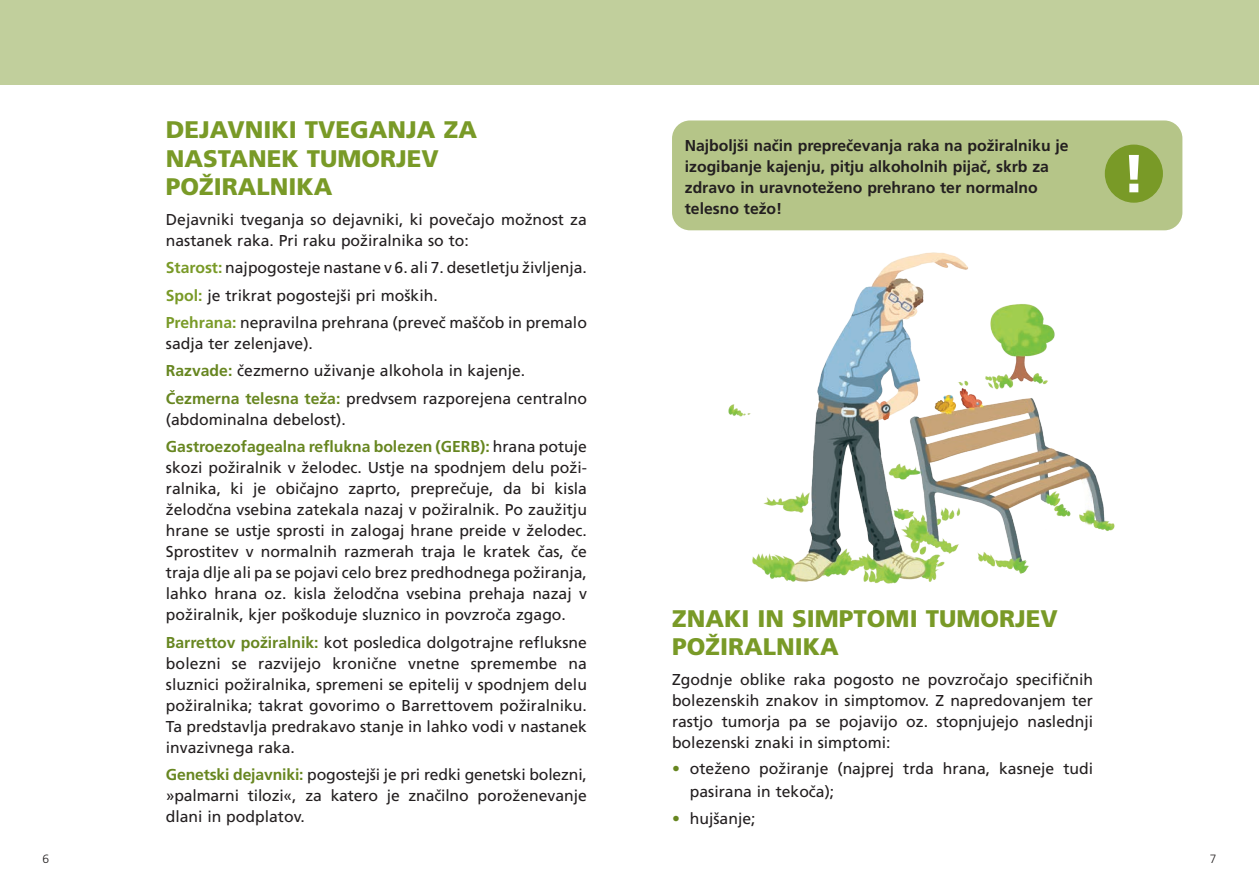
<style>
.page{position:relative;width:1259px;height:893px;background:#fff}
.page>*{position:absolute;margin:0;border:0;box-sizing:border-box;transform-origin:0 0}
.t1{font:900 24px/28.5px "Frutiger CE";color:#799a27}
.t2{font:15.75px/21px "Frutiger CE";color:#231f20}
.t3{font:700 15.75px/21px "Frutiger CE";color:#231f20}
.t4{font:700 15.75px/27.3px "Frutiger CE";color:#678620}
.t5{font:300 12px "Frutiger CE";color:#231f20}
.s1{font-weight:700;color:#799a27}
.s2{font-weight:700;color:#678620}
.s3{font-weight:400;color:#231f20}
.s4{color:#678620}
</style>
<div class="page">
<div style="left:672px;top:120px;width:510px;height:110px;background:#b5c588;border-radius:18px"></div>
<div style="left:0;top:0;width:1259px;height:85px;background:#c1cf9c"></div>
<div style="left:1105px;top:145px;width:57px;height:57px;background:#799a27;border-radius:50%"></div>
<div style="left:1104px;top:145px;width:59px;height:58px;border:2px solid #799a27;border-radius:50%"></div>
<svg style="left:1129px;top:155px;width:9px;height:37px"></svg>
<img style="left:712px;top:230px;width:409px;height:354px">
<h1 class="t1" style="left:166px;top:116px;width:313px">DEJAVNIKI TVEGANJA ZA<br>NASTANEK TUMORJEV<br>POŽIRALNIKA</h1>
<p class="t2" style="left:166px;top:209px;width:422px">Dejavniki tveganja so dejavniki, ki povečajo možnost za nastanek raka. Pri raku požiralnika so to:</p>
<p class="t2" style="left:166px;top:254px;width:422px;line-height:27.3px"><span class="s1">Starost:</span> najpogosteje nastane v 6. ali 7. desetletju življenja.<br><span class="s1">Spol:</span> je trikrat pogostejši pri moških.<br><span class="s1">Prehrana:</span> nepravilna prehrana (preveč maščob in premalo</p>
<p class="t2" style="left:166px;top:330px;width:422px;line-height:27.3px">sadja ter zelenjave).<br><span class="s2">Razvade:</span> čezmerno uživanje alkohola in kajenje.<br><span class="s2">Čezmerna telesna teža:</span> predvsem razporejena centralno</p>
<p class="t4" style="left:166px;top:406px;width:422px"><span class="s3">(abdominalna debelost).<br></span>Gastroezofagealna reflukna bolezen (GERB): <span class="s3">hrana potuje</span></p>
<p class="t2" style="left:166px;top:457px;width:422px;text-align:justify">skozi požiralnik v želodec. Ustje na spodnjem delu poži&shy;ralnika, ki je običajno zaprto, preprečuje, da bi kisla želodčna vsebina zatekala nazaj v požiralnik. Po zaužitju hrane se ustje sprosti in zalogaj hrane preide v želodec.<br>Sprostitev v normalnih razmerah traja le kratek čas, če traja dlje ali pa se pojavi celo brez predhodnega požiranja, lahko hrana oz. kisla želodčna vsebina prehaja nazaj v požiralnik, kjer poškoduje sluznico in povzroča zgago.</p>
<p class="t2" style="left:166px;top:631px;width:423px;text-align:justify"><span class="s2">Barrettov požiralnik:</span> kot posledica dolgotrajne refluksne bolezni se razvijejo kronične vnetne spremembe na sluznici požiralnika, spremeni se epitelij v spodnjem delu požiralnika; takrat govorimo o Barrettovem požiralniku.<br>Ta predstavlja predrakavo stanje in lahko vodi v nastanek invazivnega raka.</p>
<p class="t2" style="left:166px;top:764px;width:422px;text-align:justify"><span class="s2">Genetski dejavniki:</span> pogostejši je pri redki genetski bolezni, »palmarni tilozi«, za katero je značilno poroženevanje dlani in podplatov.</p>
<p class="t3" style="left:685px;top:135px;width:385px">Najboljši način preprečevanja raka na požiralniku je izogibanje kajenju, pitju alkoholnih pijač, skrb za zdravo in uravnoteženo prehrano ter normalno telesno težo!</p>
<h1 class="t1" style="left:672px;top:604px;width:387px">ZNAKI IN SIMPTOMI TUMORJEV<br>POŽIRALNIKA</h1>
<p class="t2" style="left:672px;top:669px;width:422px;text-align:justify">Zgodnje oblike raka pogosto ne povzročajo specifičnih bolezenskih znakov in simptomov. Z napredovanjem ter rastjo tumorja pa se pojavijo oz. stopnjujejo naslednji bolezenski znaki in simptomi:</p>
<p class="t2" style="left:690px;top:758px;width:405px;line-height:22.5px;text-indent:-18px"><span class="s4">•</span> oteženo požiranje (najprej trda hrana, kasneje tudi pasirana in tekoča);</p>
<p class="t2" style="left:672px;top:808px;width:85px"><span class="s4">•</span> hujšanje;</p>
<p class="t5" style="left:43px;top:851px;width:8px">6</p>
<p class="t5" style="left:1209px;top:851px;width:8px">7</p>
</div>
